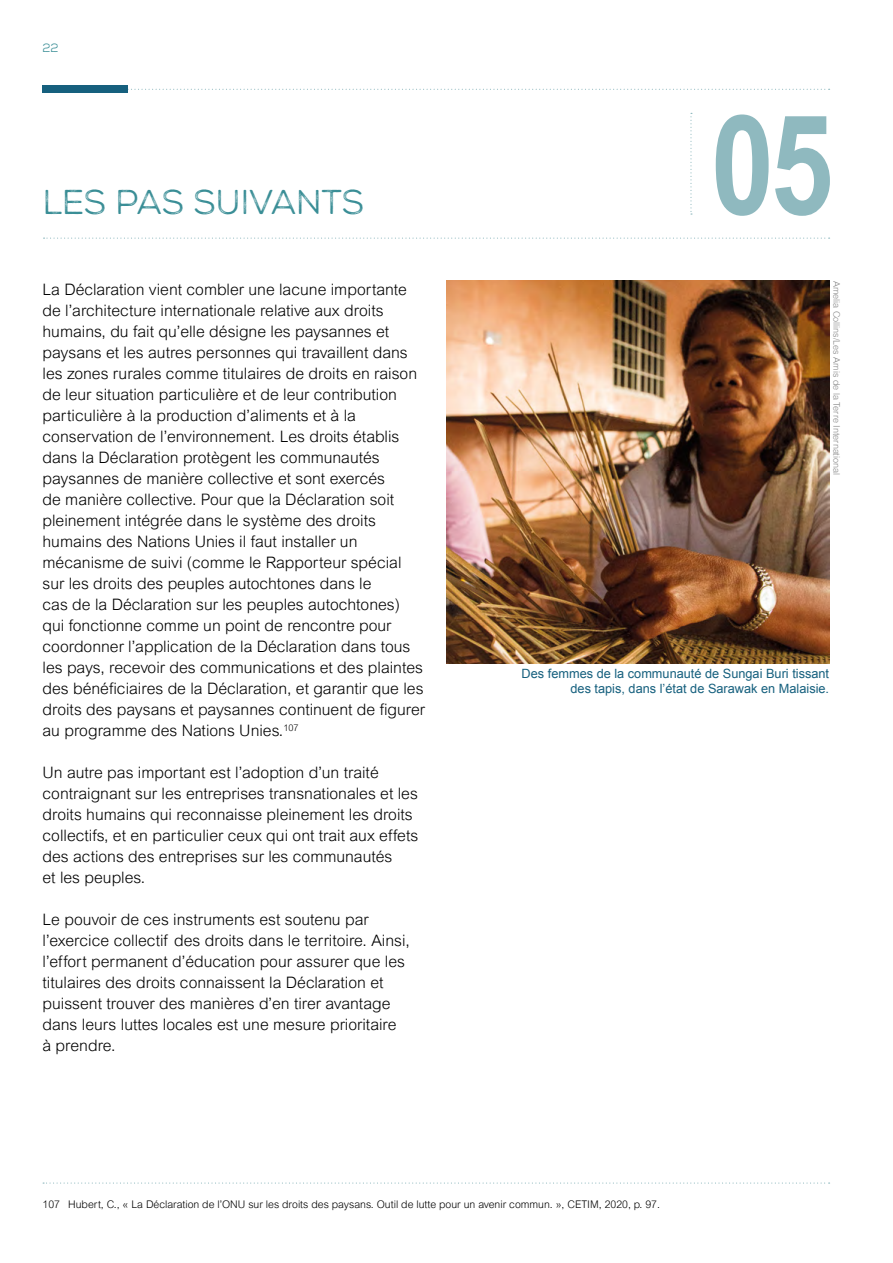
<style>
.page{position:relative;width:893px;height:1263px;background:#fff}
.page>*{position:absolute;margin:0;border:0;box-sizing:border-box;transform-origin:0 0}
.t1{font:700 138.6px "Arial MT Narrow";color:#8fb9bf}
.t2{font:34.5px "Nexa Rust Sans Book 03";letter-spacing:-.015em;color:#3a8e96}
.t3{font:300 15.75px/21px "Arial";color:#000}
.t4{font:12.75px/15.5px "Arial";color:#16607e;text-align:right}
.t5{font:12px "Nexa Rust Sans Book 01";color:#3a8e96}
.t6{font:300 10.5px "Arial";color:#000}
.t7{font:300 9px "Arial";color:#878787}
</style>
<div class="page">
<svg style="left:128px;top:89px;width:702px;height:1px"></svg>
<div style="left:43px;top:85px;width:85px;height:8px;background:#16607e"></div>
<svg style="left:44px;top:238px;width:786px;height:1px"></svg>
<svg style="left:43px;top:1182px;width:787px;height:1px"></svg>
<hr style="left:892px;top:0;width:1px;height:1263px;background:#d9e7ea">
<img style="left:446px;top:281px;width:383px;height:382px">
<svg style="left:690px;top:113px;width:2px;height:102px"></svg>
<p class="t5" style="left:43px;top:41px;width:18px">22</p>
<h2 class="t2" style="left:43px;top:182px;width:323px">LES PAS SUIVANTS</h2>
<p class="t3" style="left:43px;top:279px;width:384px">La Déclaration vient combler une lacune importante de l’architecture internationale relative aux droits humains, du fait qu’elle désigne les paysannes et paysans et les autres personnes qui travaillent dans les zones rurales comme titulaires de droits en raison de leur situation particulière et de leur contribution particulière à la production d’aliments et à la conservation de l’environnement. Les droits établis dans la Déclaration protègent les communautés paysannes de manière collective et sont exercés<br>de manière collective. Pour que la Déclaration soit pleinement intégrée dans le système des droits humains des Nations Unies il faut installer un mécanisme de suivi (comme le Rapporteur spécial sur les droits des peuples autochtones dans le<br>cas de la Déclaration sur les peuples autochtones) qui fonctionne comme un point de rencontre pour coordonner l’application de la Déclaration dans tous les pays, recevoir des communications et des plaintes des bénéficiaires de la Déclaration, et garantir que les droits des paysans et paysannes continuent de figurer au programme des Nations Unies.<sup>107</sup></p>
<p class="t3" style="left:43px;top:762px;width:377px">Un autre pas important est l’adoption d’un traité contraignant sur les entreprises transnationales et les droits humains qui reconnaisse pleinement les droits collectifs, et en particulier ceux qui ont trait aux effets des actions des entreprises sur les communautés<br>et les peuples.</p>
<p class="t3" style="left:43px;top:909px;width:369px">Le pouvoir de ces instruments est soutenu par l’exercice collectif des droits dans le territoire. Ainsi, l’effort permanent d’éducation pour assurer que les titulaires des droits connaissent la Déclaration et puissent trouver des manières d’en tirer avantage dans leurs luttes locales est une mesure prioritaire<br>à prendre.</p>
<h1 class="t1" style="left:711px;top:83px;width:124px">05</h1>
<p class="t7" style="left:842px;top:281px;width:196px;rotate:90deg">Amelia Collins/Les Amis de la Terre International</p>
<p class="t4" style="left:522px;top:666px;width:309px">Des femmes de la communauté de Sungai Buri tissant des tapis, dans l’état de Sarawak en Malaisie.</p>
<p class="t6" style="left:43px;top:1198px;width:619px">107 Hubert, C., « La Déclaration de l’ONU sur les droits des paysans. Outil de lutte pour un avenir commun. », CETIM, 2020, p. 97.</p>
</div>
